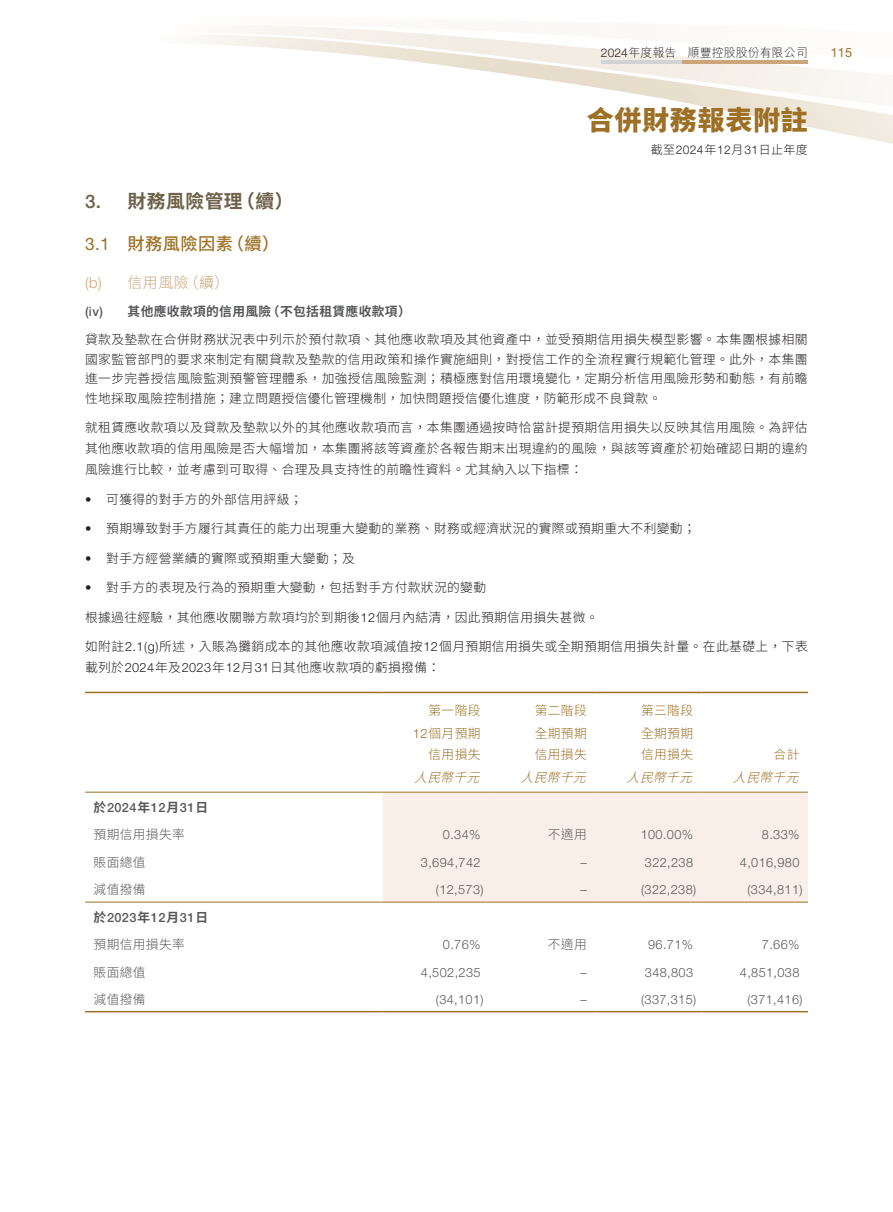
<style>
.page{position:relative;width:893px;height:1212px;background:#fff}
.page>*{position:absolute;margin:0;border:0;box-sizing:border-box;transform-origin:0 0}
.t1{font:800 27px "Source Han Sans TC";letter-spacing:.03em;color:#9d7025}
.t2{font:700 18.75px "Source Han Sans TC";letter-spacing:.03em;color:#6d6149}
.t3{font:500 17.25px "Source Han Sans TC";letter-spacing:.025em;color:#9d7025}
.t4{font:300 15px "Source Han Sans TC";color:#caa67a}
.t5{font:300 12.75px/19.5px "Source Han Sans TC";letter-spacing:.03em;color:#231f20;text-align:justify}
.t6{font:300 12.75px "Helvetica Neue LT Pro";letter-spacing:.03em;color:#57585a}
.t7{font:300 12.75px/21px "Source Han Sans TC";letter-spacing:.03em;color:#9d7025}
.t8{font:300 12.75px "Source Han Sans TC";letter-spacing:.03em;color:#57585a}
.t9{font:500 12.75px "Helvetica Neue LT Pro";letter-spacing:.03em;color:#57585a}
.t10{font:700 12.75px "Source Han Sans TC";letter-spacing:.03em;color:#57585a}
.t11{font:italic 300 12.75px "Source Han Sans TC";color:#9d7025}
.t12{font:12.75px "Helvetica Neue LT Pro";color:#9d7025}
.t13{font:300 12px "M Hei HK";letter-spacing:.005em;color:#231f20}
.t14{font:300 12px "Source Han Sans TC";letter-spacing:.03em;color:#231f20}
.s1{font-family:"Helvetica Neue LT Pro"}
.s2{font-family:"Helvetica Neue LT Pro";font-weight:500}
.s3{font-family:"Helvetica Neue LT Pro";font-weight:400}
.s4{font-family:"Source Han Sans TC";font-weight:700}
</style>
<div class="page">
<svg style="left:194px;top:25px;width:699px;height:116px"></svg>
<hr style="left:601px;top:60px;width:97px;height:3px;background:#d1d2d4">
<hr style="left:682px;top:60px;width:126px;height:3px;background:#caa67a">
<div style="left:383px;top:793px;width:425px;height:109px;background:#f9efe8"></div>
<hr style="left:85px;top:692px;width:298px;height:1px;background:#9d7025">
<hr style="left:383px;top:692px;width:106px;height:1px;background:#9d7025">
<hr style="left:489px;top:692px;width:106px;height:1px;background:#9d7025">
<hr style="left:595px;top:692px;width:107px;height:1px;background:#9d7025">
<hr style="left:702px;top:692px;width:106px;height:1px;background:#9d7025">
<hr style="left:85px;top:792px;width:298px;height:1px;background:#9d7025">
<hr style="left:383px;top:792px;width:106px;height:1px;background:#9d7025">
<hr style="left:489px;top:792px;width:106px;height:1px;background:#9d7025">
<hr style="left:595px;top:792px;width:107px;height:1px;background:#9d7025">
<hr style="left:702px;top:792px;width:106px;height:1px;background:#9d7025">
<hr style="left:85px;top:902px;width:298px;height:1px;background:#9d7025">
<hr style="left:383px;top:902px;width:106px;height:1px;background:#9d7025">
<hr style="left:489px;top:902px;width:106px;height:1px;background:#9d7025">
<hr style="left:595px;top:902px;width:107px;height:1px;background:#9d7025">
<hr style="left:702px;top:902px;width:106px;height:1px;background:#9d7025">
<hr style="left:85px;top:1011px;width:298px;height:1px;background:#9d7025">
<hr style="left:383px;top:1011px;width:106px;height:1px;background:#9d7025">
<hr style="left:489px;top:1011px;width:106px;height:1px;background:#9d7025">
<hr style="left:595px;top:1011px;width:107px;height:1px;background:#9d7025">
<hr style="left:702px;top:1011px;width:106px;height:1px;background:#9d7025">
<p class="t13" style="left:601px;top:47px;width:209px"><span class="s1">2024</span>年度報告 順豐控股股份有限公司</p>
<p class="t12" style="left:831px;top:45px;width:23px">115</p>
<h1 class="t1" style="left:587px;top:105px;width:223px">合併財務報表附註</h1>
<p class="t14" style="left:651px;top:142px;width:159px">截至<span class="s1">2024</span>年<span class="s1">12</span>月<span class="s1">31</span>日止年度</p>
<h2 class="t2" style="left:85px;top:190px;width:210px"><span class="s2">3.</span> 財務風險管理（續）</h2>
<h3 class="t3" style="left:85px;top:234px;width:196px"><span class="s3">3.1</span> 財務風險因素（續）</h3>
<p class="t4" style="left:85px;top:274px;width:146px"><span class="s1">(b)</span> 信用風險（續）</p>
<p class="t9" style="left:85px;top:304px;width:19px">(iv)</p>
<p class="t10" style="left:128px;top:304px;width:285px">其他應收款項的信用風險（不包括租賃應收款項）</p>
<p class="t5" style="left:85px;top:330px;width:724px">貸款及墊款在合併財務狀況表中列示於預付款項、其他應收款項及其他資產中，並受預期信用損失模型影響。本集團根據相關國家監管部門的要求來制定有關貸款及墊款的信用政策和操作實施細則，對授信工作的全流程實行規範化管理。此外，本集團進一步完善授信風險監測預警管理體系，加強授信風險監測；積極應對信用環境變化，定期分析信用風險形勢和動態，有前瞻性地採取風險控制措施；建立問題授信優化管理機制，加快問題授信優化進度，防範形成不良貸款。</p>
<p class="t5" style="left:85px;top:417px;width:724px;line-height:21px">就租賃應收款項以及貸款及墊款以外的其他應收款項而言，本集團通過按時恰當計提預期信用損失以反映其信用風險。為評估其他應收款項的信用風險是否大幅增加，本集團將該等資產於各報告期末出現違約的風險，與該等資產於初始確認日期的違約風險進行比較，並考慮到可取得、合理及具支持性的前瞻性資料。尤其納入以下指標：</p>
<p class="t5" style="left:85px;top:489px;width:219px"><span class="s1">•</span> 可獲得的對手方的外部信用評級；</p>
<p class="t5" style="left:85px;top:519px;width:612px"><span class="s1">•</span> 預期導致對手方履行其責任的能力出現重大變動的業務、財務或經濟狀況的實際或預期重大不利變動；</p>
<p class="t5" style="left:85px;top:548px;width:271px"><span class="s1">•</span> 對手方經營業績的實際或預期重大變動；及</p>
<p class="t5" style="left:85px;top:578px;width:403px"><span class="s1">•</span> 對手方的表現及行為的預期重大變動，包括對手方付款狀況的變動</p>
<p class="t5" style="left:85px;top:607px;width:515px">根據過往經驗，其他應收關聯方款項均於到期後<span class="s1">12</span>個月內結清，因此預期信用損失甚微。</p>
<p class="t5" style="left:85px;top:636px;width:724px;line-height:21px">如附註<span class="s1">2.1(g)</span>所述，入賬為攤銷成本的其他應收款項減值按<span class="s1">12</span>個月預期信用損失或全期預期信用損失計量。在此基礎上，下表載列於<span class="s1">2024</span>年及<span class="s1">2023</span>年<span class="s1">12</span>月<span class="s1">31</span>日其他應收款項的虧損撥備：</p>
<p class="t7" style="left:428px;top:700px;width:54px">第一階段</p>
<p class="t7" style="left:535px;top:700px;width:54px">第二階段</p>
<p class="t7" style="left:641px;top:700px;width:54px">第三階段</p>
<p class="t7" style="left:413px;top:723px;width:69px;text-align:right"><span class="s1">12</span>個月預期信用損失</p>
<p class="t7" style="left:535px;top:723px;width:54px">全期預期信用損失</p>
<p class="t7" style="left:641px;top:723px;width:54px">全期預期信用損失</p>
<p class="t7" style="left:774px;top:744px;width:27px">合計</p>
<p class="t11" style="left:414px;top:770px;width:76px">人民幣千元</p>
<p class="t11" style="left:520px;top:770px;width:76px">人民幣千元</p>
<p class="t11" style="left:627px;top:770px;width:76px">人民幣千元</p>
<p class="t11" style="left:733px;top:770px;width:76px">人民幣千元</p>
<p class="t9" style="left:94px;top:800px;width:116px"><span class="s4">於</span>2024<span class="s4">年</span>12<span class="s4">月</span>31<span class="s4">日</span></p>
<p class="t8" style="left:94px;top:827px;width:93px">預期信用損失率</p>
<p class="t6" style="left:443px;top:827px;width:39px">0.34%</p>
<p class="t8" style="left:548px;top:827px;width:40px">不適用</p>
<p class="t6" style="left:641px;top:827px;width:54px">100.00%</p>
<p class="t6" style="left:762px;top:827px;width:39px">8.33%</p>
<p class="t8" style="left:94px;top:855px;width:54px">賬面總值</p>
<p class="t6" style="left:421px;top:854px;width:61px">3,694,742</p>
<p class="t6" style="left:580px;top:854px;width:8px">–</p>
<p class="t6" style="left:645px;top:854px;width:50px">322,238</p>
<p class="t6" style="left:740px;top:854px;width:61px">4,016,980</p>
<p class="t8" style="left:94px;top:882px;width:54px">減值撥備</p>
<p class="t6" style="left:436px;top:882px;width:49px">(12,573)</p>
<p class="t6" style="left:580px;top:882px;width:8px">–</p>
<p class="t6" style="left:641px;top:882px;width:57px">(322,238)</p>
<p class="t6" style="left:747px;top:882px;width:57px">(334,811)</p>
<p class="t9" style="left:94px;top:910px;width:116px"><span class="s4">於</span>2023<span class="s4">年</span>12<span class="s4">月</span>31<span class="s4">日</span></p>
<p class="t8" style="left:94px;top:937px;width:93px">預期信用損失率</p>
<p class="t6" style="left:443px;top:937px;width:39px">0.76%</p>
<p class="t8" style="left:548px;top:937px;width:40px">不適用</p>
<p class="t6" style="left:648px;top:937px;width:47px">96.71%</p>
<p class="t6" style="left:762px;top:937px;width:39px">7.66%</p>
<p class="t8" style="left:94px;top:965px;width:54px">賬面總值</p>
<p class="t6" style="left:421px;top:964px;width:61px">4,502,235</p>
<p class="t6" style="left:580px;top:964px;width:8px">–</p>
<p class="t6" style="left:645px;top:964px;width:50px">348,803</p>
<p class="t6" style="left:740px;top:964px;width:61px">4,851,038</p>
<p class="t8" style="left:94px;top:992px;width:54px">減值撥備</p>
<p class="t6" style="left:436px;top:992px;width:49px">(34,101)</p>
<p class="t6" style="left:580px;top:992px;width:8px">–</p>
<p class="t6" style="left:641px;top:992px;width:57px">(337,315)</p>
<p class="t6" style="left:747px;top:992px;width:57px">(371,416)</p>
</div>
